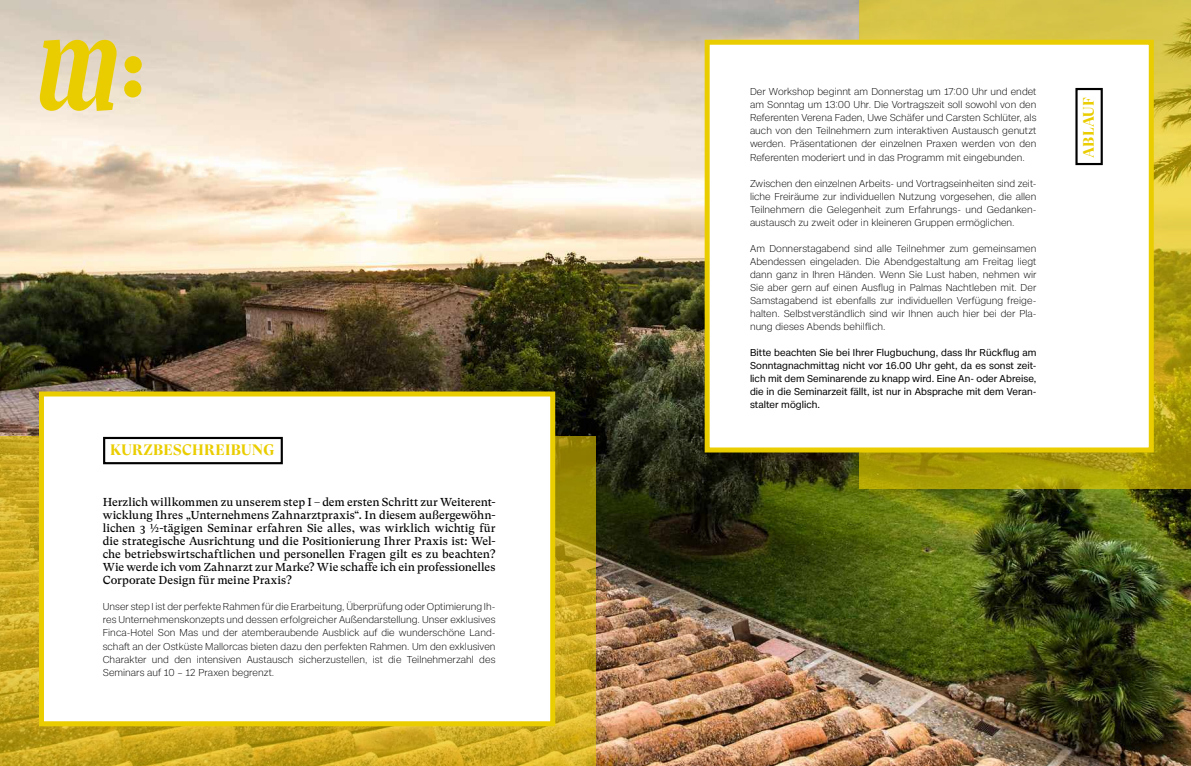
<style>
.page{position:relative;width:1191px;height:766px;background:#fff}
.page>*{position:absolute;margin:0;border:0;box-sizing:border-box;transform-origin:0 0}
.t1{font:700 15.1px "GT Super Display";letter-spacing:.02em;color:#eacd00}
.t2{font:11.5px/13px "GT Super Text";color:#000;text-align:justify}
.t3{font:300 9.5px/13px "Case";letter-spacing:.005em;color:#000;text-align:justify}
.t4{font:9.5px/13px "Case";letter-spacing:.005em;color:#000;text-align:justify}
</style>
<div class="page">
<img style="left:0;top:0;width:1191px;height:765px">
<svg style="left:859px;top:0;width:332px;height:489px;background:#c1b027"></svg>
<svg style="left:0;top:436px;width:595px;height:329px;background:#c5a41d"></svg>
<div style="left:704px;top:40px;width:449px;height:412px;background:#fff;border:5px solid #eacd00"></div>
<div style="left:39px;top:391px;width:516px;height:335px;background:#fff;border:5px solid #eacd00"></div>
<div style="left:1075px;top:88px;width:27px;height:77px;border:2px solid #000"></div>
<div style="left:103px;top:437px;width:180px;height:27px;border:2px solid #000"></div>
<svg style="left:40px;top:40px;width:102px;height:71px;background:#e8d360"></svg>
<h1 class="t1" style="left:110px;top:442px;width:166px">KURZBESCHREIBUNG</h1>
<p class="t2" style="left:103px;top:496px;width:394px">Herzlich willkommen zu unserem step I – dem ersten Schritt zur Weiterent&shy;wicklung Ihres „Unternehmens Zahnarztpraxis“. In diesem außergewöhn&shy;lichen 3 ½-tägigen Seminar erfahren Sie alles, was wirklich wichtig für die strategische Ausrichtung und die Positionierung Ihrer Praxis ist: Wel&shy;che betriebswirtschaftlichen und personellen Fragen gilt es zu beachten?<br>Wie werde ich vom Zahnarzt zur Marke? Wie schaffe ich ein professionelles Corporate Design für meine Praxis?</p>
<p class="t3" style="left:103px;top:600px;width:394px">Unser step I ist der perfekte Rahmen für die Erarbeitung, Überprüfung oder Optimierung Ih&shy;res Unternehmenskonzepts und dessen erfolgreicher Außendarstellung. Unser exklusives Finca-Hotel Son Mas und der atemberaubende Ausblick auf die wunderschöne Land&shy;schaft an der Ostküste Mallorcas bieten dazu den perfekten Rahmen. Um den exklusiven Charakter und den intensiven Austausch sicherzustellen, ist die Teilnehmerzahl des Seminars auf 10 – 12 Praxen begrenzt.</p>
<p class="t3" style="left:750px;top:86px;width:288px">Der Workshop beginnt am Donnerstag um 17:00 Uhr und endet am Sonntag um 13:00 Uhr. Die Vortragszeit soll sowohl von den Referenten Verena Faden, Uwe Schäfer und Carsten Schlüter, als auch von den Teilnehmern zum interaktiven Austausch genutzt werden. Präsentationen der einzelnen Praxen werden von den Referenten moderiert und in das Programm mit eingebunden.</p>
<p class="t3" style="left:750px;top:177px;width:288px">Zwischen den einzelnen Arbeits- und Vortragseinheiten sind zeit&shy;liche Freiräume zur individuellen Nutzung vorgesehen, die allen Teilnehmern die Gelegenheit zum Erfahrungs- und Gedanken&shy;austausch zu zweit oder in kleineren Gruppen ermöglichen.</p>
<p class="t3" style="left:750px;top:242px;width:288px">Am Donnerstagabend sind alle Teilnehmer zum gemeinsamen Abendessen eingeladen. Die Abendgestaltung am Freitag liegt dann ganz in Ihren Händen. Wenn Sie Lust haben, nehmen wir Sie aber gern auf einen Ausflug in Palmas Nachtleben mit. Der Samstagabend ist ebenfalls zur individuellen Verfügung freige&shy;halten. Selbstverständlich sind wir Ihnen auch hier bei der Pla&shy;nung dieses Abends behilflich.</p>
<p class="t4" style="left:750px;top:346px;width:288px">Bitte beachten Sie bei Ihrer Flugbuchung, dass Ihr Rückflug am Sonntagnachmittag nicht vor 16.00 Uhr geht, da es sonst zeit&shy;lich mit dem Seminarende zu knapp wird. Eine An- oder Abreise, die in die Seminarzeit fällt, ist nur in Absprache mit dem Veran&shy;stalter möglich.</p>
<h1 class="t1" style="left:1080px;top:158px;width:62px;rotate:-90deg">ABLAUF</h1>
</div>
